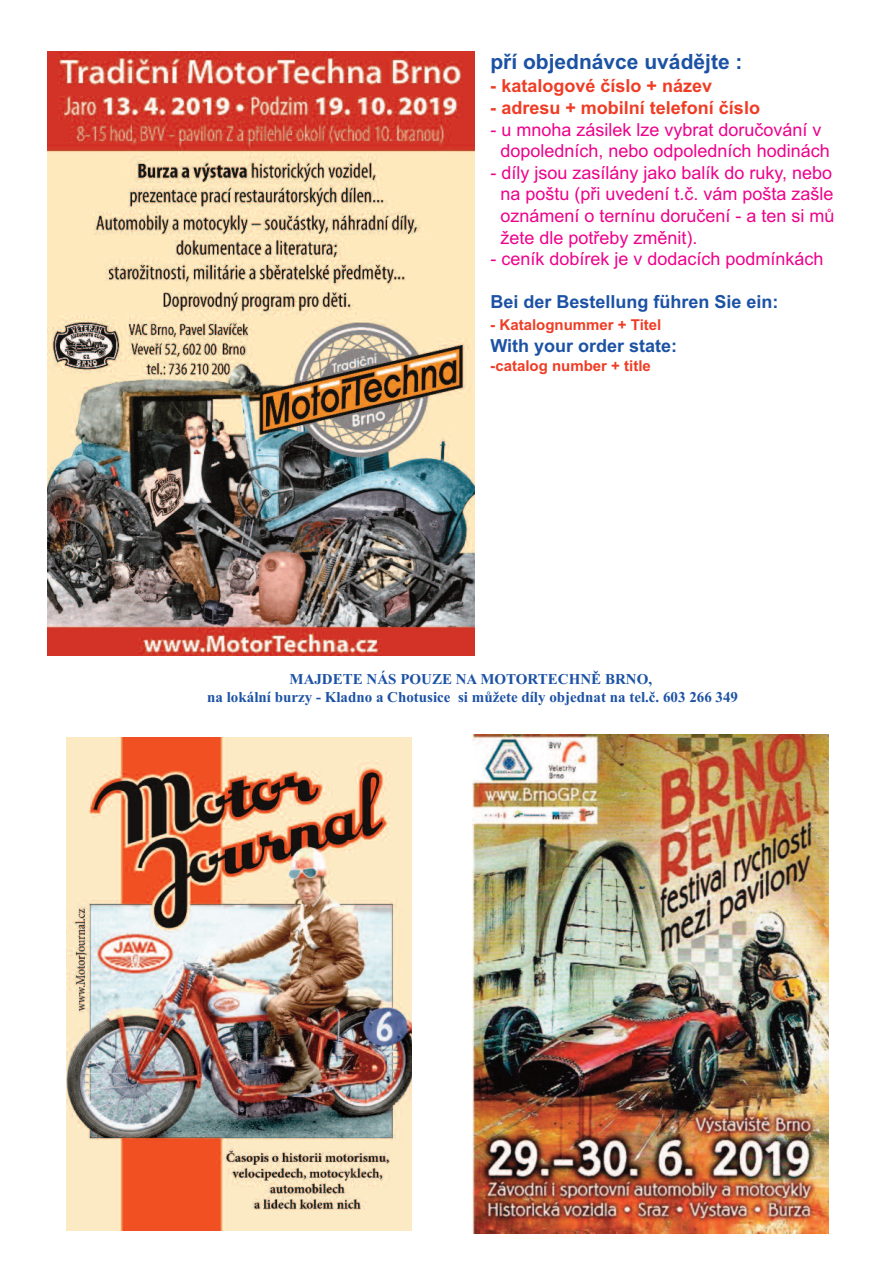
<style>
.page{position:relative;width:893px;height:1263px;background:#fff}
.page>*{position:absolute;margin:0;border:0;box-sizing:border-box;transform-origin:0 0}
.t1{font:700 21px "Arial";color:#1c52a4}
.t2{font:18px/21.6px "Arial";color:#ed028c;text-align:center}
.t3{font:700 18px "Arial";color:#ef3c25}
.t4{font:700 18px "Arial";color:#1c52a4}
.t5{font:700 15px/18px "Times New Roman";color:#1c52a4;text-align:center}
.t6{font:700 15px "Arial";color:#ef3c25}
</style>
<div class="page">
<img style="left:48px;top:51px;width:427px;height:604px">
<img style="left:472px;top:735px;width:357px;height:498px">
<img style="left:67px;top:737px;width:345px;height:494px">
<p class="t1" style="left:490px;top:50px;width:254px">pří objednávce uvádějte :</p>
<p class="t3" style="left:490px;top:76px;width:223px">- katalogové číslo + název</p>
<p class="t3" style="left:490px;top:97px;width:271px">- adresu + mobilní telefoní číslo</p>
<p class="t2" style="left:490px;top:119px;width:341px">- u mnoha zásilek lze vybrat doručování v dopoledních, nebo odpoledních hodinách</p>
<p class="t2" style="left:500px;top:162px;width:336px;text-align:left;text-indent:-10px">- díly jsou zasílány jako balík do ruky, nebo na poštu (při uvedení t.č. vám pošta zašle oznámení o ternínu doručení - a ten si mů žete dle potřeby změnit).</p>
<p class="t2" style="left:490px;top:248px;width:335px">- ceník dobírek je v dodacích podmínkách</p>
<p class="t4" style="left:490px;top:292px;width:290px">Bei der Bestellung führen Sie ein:</p>
<p class="t6" style="left:490px;top:316px;width:173px">- Katalognummer + Titel</p>
<p class="t4" style="left:490px;top:335px;width:188px">With your order state:</p>
<p class="t6" style="left:490px;top:357px;width:162px">-catalog number + title</p>
<p class="t5" style="left:207px;top:670px;width:532px">MAJDETE NÁS POUZE NA MOTORTECHNĚ BRNO,<br>na lokální burzy - Kladno a Chotusice si můžete díly objednat na tel.č. 603 266 349</p>
</div>
